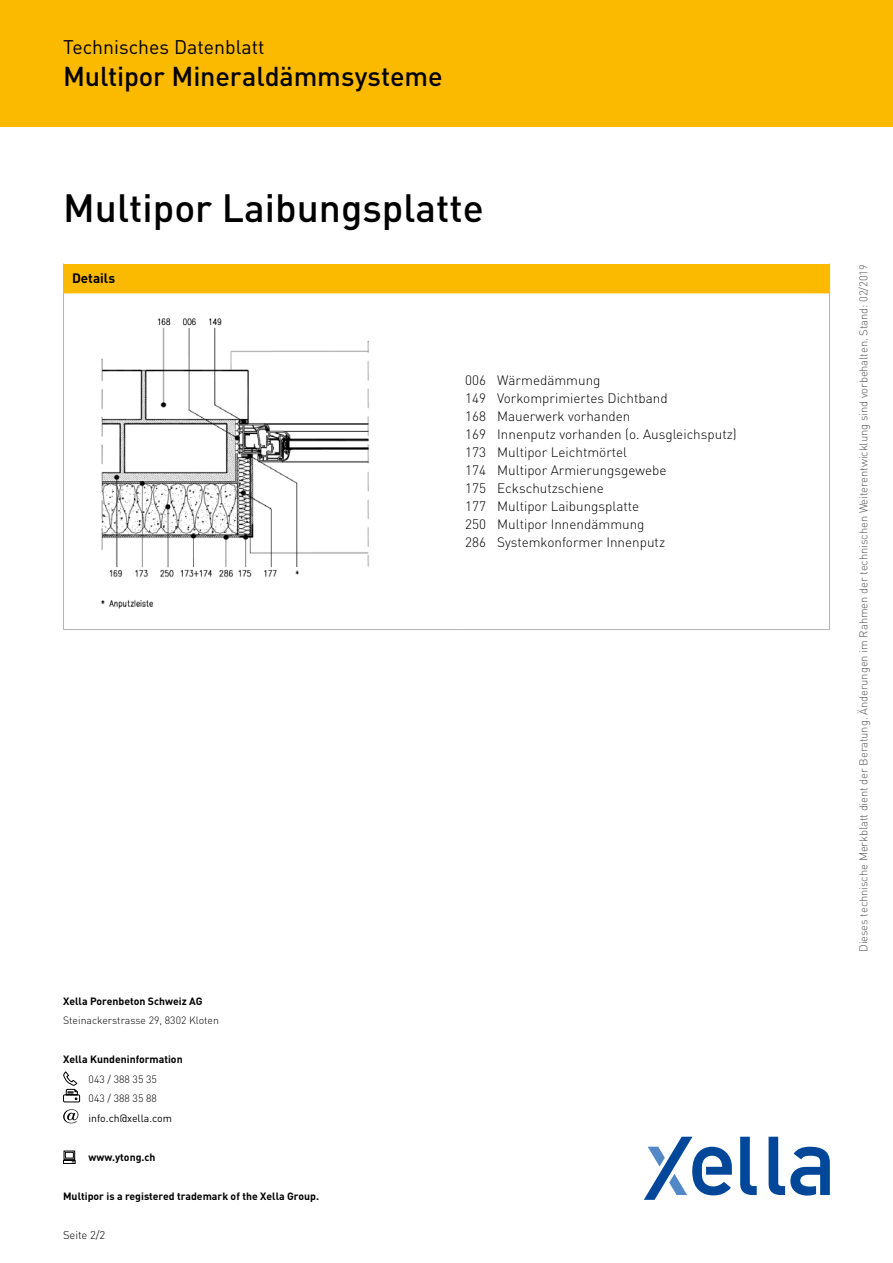
<style>
.page{position:relative;width:893px;height:1263px;background:#fff}
.page>*{position:absolute;margin:0;border:0;box-sizing:border-box;transform-origin:0 0}
.t1{font:500 39px "DIN";color:#000}
.t2{font:500 27px "DIN";letter-spacing:-.005em;color:#000}
.t3{font:19.5px "DIN";color:#000}
.t4{font:300 13.5px/18px "DIN";color:#000}
.t5{font:700 13.5px "DIN";color:#000}
.t6{font:300 11.25px "DIN";letter-spacing:-.01em;color:#565656}
.t7{font:300 11.25px "DIN";letter-spacing:-.01em;color:#000}
.t8{font:700 10.5px "DIN";color:#000}
.t9{font:300 10.5px/19.5px "DIN";color:#000}
.t10{font:10.5px "DIN";color:#000}
</style>
<div class="page">
<div style="left:0;top:0;width:893px;height:126px;background:#fbba00"></div>
<svg style="left:644px;top:1137px;width:88px;height:63px"></svg>
<svg style="left:740px;top:1137px;width:17px;height:58px"></svg>
<svg style="left:769px;top:1137px;width:61px;height:58px"></svg>
<div style="left:64px;top:264px;width:766px;height:29px;background:#fbba00"></div>
<svg style="left:63px;top:264px;width:1px;height:29px"></svg>
<hr style="left:63px;top:293px;width:1px;height:336px;background:#b1b2b3">
<hr style="left:829px;top:293px;width:1px;height:336px;background:#b1b2b3">
<hr style="left:63px;top:629px;width:394px;height:1px;background:#b1b2b3">
<hr style="left:457px;top:629px;width:373px;height:1px;background:#b1b2b3">
<img style="left:101px;top:318px;width:269px;height:291px">
<div style="left:63px;top:1094px;width:17px;height:8px;border:1px solid #000"></div>
<svg style="left:63px;top:1071px;width:15px;height:29px"></svg>
<svg style="left:63px;top:1109px;width:15px;height:14px"></svg>
<div style="left:63px;top:1160px;width:13px;height:4px;border:1px solid #000"></div>
<div style="left:64px;top:1151px;width:11px;height:9px;border:1px solid #000"></div>
<svg style="left:64px;top:1152px;width:11px;height:10px"></svg>
<h3 class="t3" style="left:63px;top:35px;width:203px">Technisches Datenblatt</h3>
<h2 class="t2" style="left:63px;top:59px;width:381px">Multipor Mineraldämmsysteme</h2>
<h1 class="t1" style="left:63px;top:183px;width:422px">Multipor Laibungsplatte</h1>
<p class="t5" style="left:72px;top:270px;width:45px">Details</p>
<p class="t4" style="left:465px;top:371px;width:273px">006 Wärmedämmung<br>149 Vorkomprimiertes Dichtband<br>168 Mauerwerk vorhanden<br>169 Innenputz vorhanden (o. Ausgleichsputz)<br>173 Multipor Leichtmörtel<br>174 Multipor Armierungsgewebe<br>175 Eckschutzschiene<br>177 Multipor Laibungsplatte<br>250 Multipor Innendämmung<br>286 Systemkonformer Innenputz</p>
<p class="t8" style="left:63px;top:994px;width:141px">Xella Porenbeton Schweiz AG</p>
<p class="t9" style="left:63px;top:1011px;width:157px">Steinackerstrasse 29, 8302 Kloten</p>
<p class="t8" style="left:63px;top:1053px;width:121px">Xella Kundeninformation</p>
<p class="t9" style="left:89px;top:1069px;width:70px">043 / 388 35 35<br>043 / 388 35 88</p>
<p class="t10" style="left:89px;top:1111px;width:85px">info.ch@xella.com</p>
<p class="t8" style="left:89px;top:1150px;width:68px">www.ytong.ch</p>
<p class="t8" style="left:63px;top:1189px;width:257px">Multipor is a registered trademark of the Xella Group.</p>
<p class="t7" style="left:63px;top:1228px;width:44px">Seite 2/2</p>
<p class="t6" style="left:856px;top:952px;width:689px;rotate:-90deg">Dieses technische Merkblatt dient der Beratung. Änderungen im Rahmen der technischen Weiterentwicklung sind vorbehalten. Stand: 02/2019</p>
</div>
